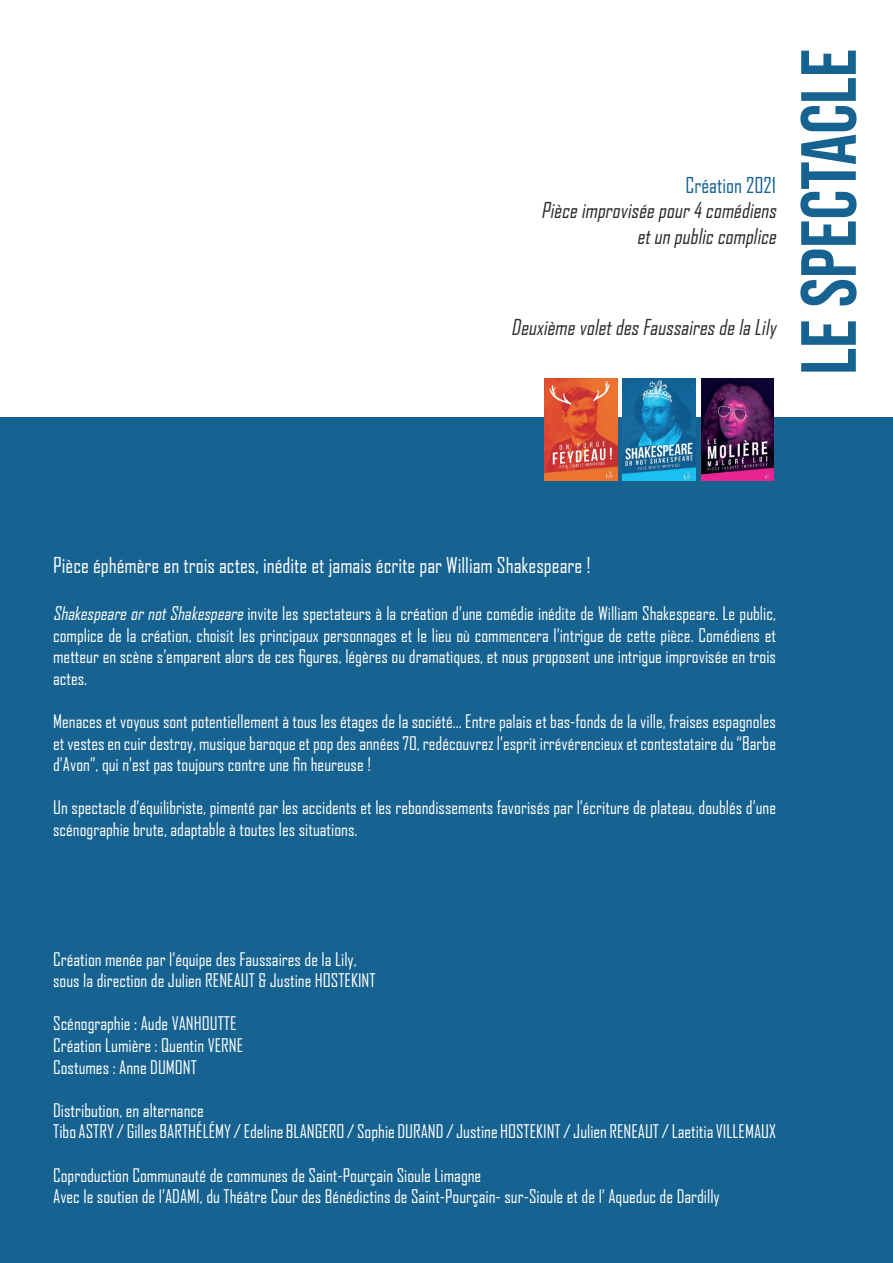
<style>
.page{position:relative;width:893px;height:1263px;background:#fff}
.page>*{position:absolute;margin:0;border:0;box-sizing:border-box;transform-origin:0 0}
.t1{font:78px "Bebas Neue";color:#166290}
.t2{font:italic 21px/25.2px "Agency FB";color:#2e2b2c;text-align:right}
.t3{font:21px "Agency FB";color:#fff}
.t4{font:21px "Agency FB";color:#166290}
.t5{font:18px/21.6px "Agency FB";color:#fff}
.s1{font-style:italic}
</style>
<div class="page">
<div style="left:0;top:418px;width:893px;height:845px;background:#166290"></div>
<img style="left:545px;top:378px;width:72px;height:102px">
<img style="left:623px;top:378px;width:73px;height:102px">
<img style="left:701px;top:378px;width:73px;height:102px">
<p class="t4" style="left:686px;top:173px;width:92px">Création 2021</p>
<p class="t2" style="left:541px;top:198px;width:241px">Pièceimproviséepour4comédiens etunpubliccomplice</p>
<p class="t2" style="left:511px;top:315px;width:271px">DeuxièmevoletdesFaussairesdelaLily</p>
<h1 class="t1" style="left:785px;top:375px;width:327px;rotate:-90deg">Le spectacle</h1>
<p class="t3" style="left:53px;top:552px;width:539px">Pièce éphémère en trois actes, inédite et jamais écrite par William Shakespeare !</p>
<p class="t5" style="left:53px;top:602px;width:724px;text-align:justify"><span class="s1">ShakespeareornotShakespeare</span>invite les spectateurs à la création d’une comédie inédite de William Shakespeare. Le public, complice de la création, choisit les principaux personnages et le lieu où commencera l’intrigue de cette pièce. Comédiens et metteur en scène s’emparent alors de ces figures, légères ou dramatiques, et nous proposent une intrigue improvisée en trois actes.</p>
<p class="t5" style="left:53px;top:710px;width:724px;text-align:justify">Menaces et voyous sont potentiellement à tous les étages de la société... Entre palais et bas-fonds de la ville, fraises espagnoles et vestes en cuir destroy, musique baroque et pop des années 70, redécouvrez l’esprit irrévérencieux et contestataire du “Barbe d’Avon”, qui n’est pas toujours contre une fin heureuse !</p>
<p class="t5" style="left:53px;top:796px;width:724px">Un spectacle d’équilibriste, pimenté par les accidents et les rebondissements favorisés par l’écriture de plateau, doublés d’une scénographie brute, adaptable à toutes les situations.</p>
<p class="t5" style="left:53px;top:948px;width:324px">Création menée par l’équipe des Faussaires de la Lily, sous la direction de Julien RENEAUT &amp; Justine HOSTEKINT</p>
<p class="t5" style="left:53px;top:1012px;width:191px">Scénographie : Aude VANHOUTTE<br>Création Lumière : Quentin VERNE<br>Costumes : Anne DUMONT</p>
<p class="t5" style="left:53px;top:1099px;width:724px">Distribution, en alternance<br>Tibo ASTRY / Gilles BARTHÉLÉMY / Edeline BLANGERO / Sophie DURAND / Justine HOSTEKINT / Julien RENEAUT / Laetitia VILLEMAUX</p>
<p class="t5" style="left:53px;top:1164px;width:668px">Coproduction Communauté de communes de Saint-Pourçain Sioule Limagne<br>Avec le soutien de l’ADAMI, du Théâtre Cour des Bénédictins de Saint-Pourçain- sur-Sioule et de l’ Aqueduc de Dardilly</p>
</div>
